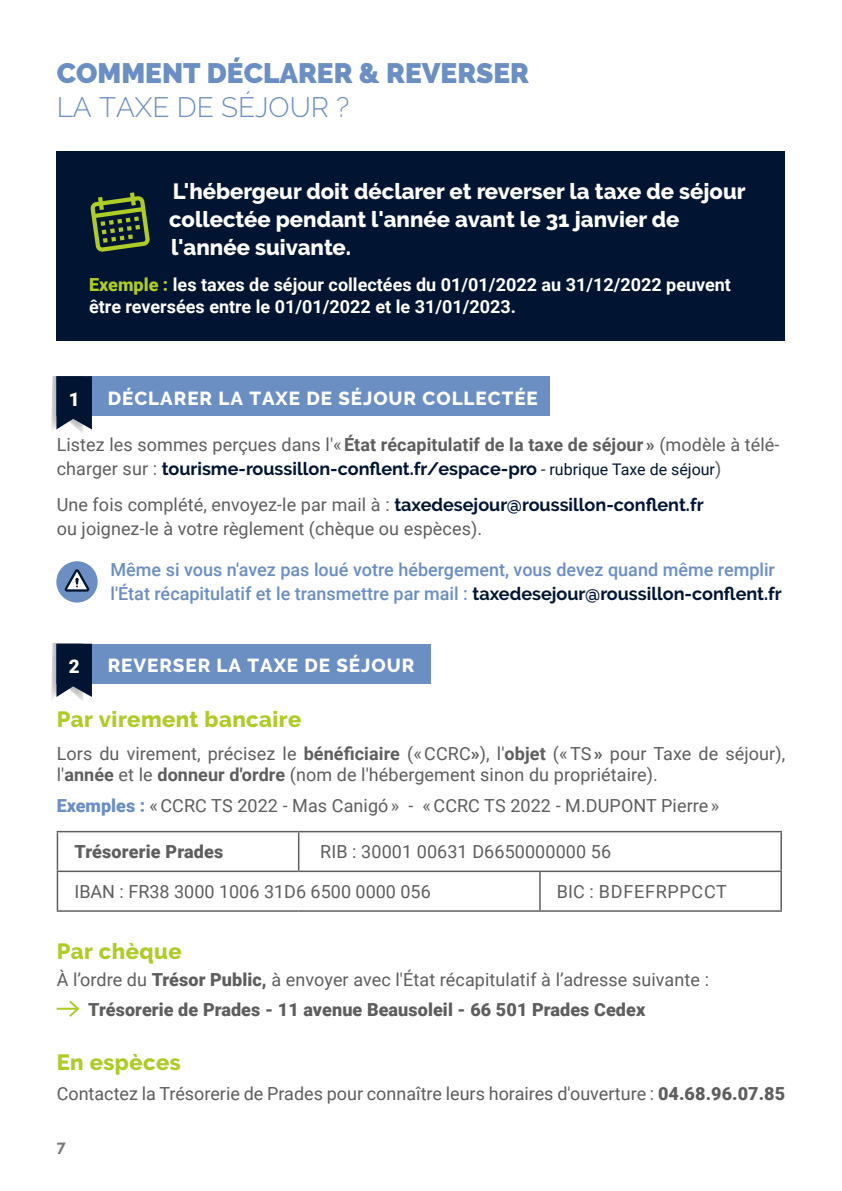
<style>
.page{position:relative;width:842px;height:1191px;background:#fff}
.page>*{position:absolute;margin:0;border:0;box-sizing:border-box;transform-origin:0 0}
.t1{font:900 28px "Raleway";color:#6b8ec3}
.t2{font:300 28px "Raleway";color:#6b8ec3}
.t3{font:800 22px/28px "Raleway";color:#fff}
.t4{font:800 22px "Raleway";letter-spacing:.02em;color:#afcb27}
.t5{font:800 18.8px "Raleway";letter-spacing:.05em;color:#fff}
.t6{font:900 18.8px "Roboto";color:#fff}
.t7{font:18px/24px "Roboto";letter-spacing:.005em;color:#5f5e5e}
.t8{font:900 18px/29.6px "Roboto";letter-spacing:.005em;color:#5f5e5e}
.t9{font:500 18px/24px "Roboto";color:#6b8ec3}
.t10{font:700 18px/21.6px "Roboto";color:#fff}
.t11{font:700 18px "Raleway";color:#011532}
.t12{font:18px "Roboto";letter-spacing:.04em;color:#5f5e5e}
.t13{font:700 16px "Raleway";color:#767676}
.s1{font-weight:900;color:#afcb27}
.s2{font-weight:700}
.s3{font-family:"Roboto";font-weight:400;color:#5f5e5e}
.s4{font-family:"Roboto";font-weight:400;font-size:16px}
.s5{font-family:"Raleway";font-weight:700;color:#011532}
.s6{font-weight:900;color:#6b8ec3}
.s7{font-weight:400}
.s8{font-weight:900}
</style>
<div class="page">
<div style="left:57px;top:151px;width:728px;height:190px;background:#011532"></div>
<div style="left:57px;top:376px;width:493px;height:40px;background:#6b8ec3"></div>
<div style="left:57px;top:644px;width:374px;height:39px;background:#6b8ec3"></div>
<hr style="left:57px;top:831px;width:242px;height:1px;background:#615f5e">
<hr style="left:57px;top:832px;width:1px;height:38px;background:#615f5e">
<hr style="left:299px;top:831px;width:241px;height:1px;background:#615f5e">
<hr style="left:298px;top:832px;width:1px;height:38px;background:#615f5e">
<hr style="left:540px;top:831px;width:242px;height:1px;background:#615f5e">
<hr style="left:780px;top:832px;width:2px;height:38px;background:#615f5e">
<hr style="left:57px;top:870px;width:242px;height:2px;background:#615f5e">
<hr style="left:57px;top:872px;width:1px;height:38px;background:#615f5e">
<hr style="left:299px;top:870px;width:241px;height:2px;background:#615f5e">
<hr style="left:540px;top:870px;width:242px;height:2px;background:#615f5e">
<hr style="left:539px;top:872px;width:2px;height:38px;background:#615f5e">
<hr style="left:780px;top:872px;width:2px;height:38px;background:#615f5e">
<hr style="left:57px;top:910px;width:242px;height:1px;background:#615f5e">
<hr style="left:299px;top:910px;width:241px;height:1px;background:#615f5e">
<hr style="left:540px;top:910px;width:242px;height:1px;background:#615f5e">
<hr style="left:57px;top:1007px;width:21px;height:2px;background:#afcb27">
<svg style="left:67px;top:1000px;width:13px;height:17px"></svg>
<svg style="left:90px;top:192px;width:60px;height:60px"></svg>
<svg style="left:55px;top:560px;width:44px;height:44px"></svg>
<div style="left:53px;top:558px;width:48px;height:47px;border:3px solid #fff;border-radius:50%"></div>
<svg style="left:64px;top:569px;width:26px;height:22px"></svg>
<svg style="left:51px;top:376px;width:41px;height:57px;background:#3c4b61"></svg>
<svg style="left:51px;top:643px;width:41px;height:58px;background:#404e63"></svg>
<h1 class="t1" style="left:57px;top:57px;width:474px">COMMENT DÉCLARER &amp; REVERSER</h1>
<h1 class="t2" style="left:57px;top:90px;width:294px">LA TAXE DE SÉJOUR ?</h1>
<p class="t3" style="left:169px;top:178px;width:578px">L'hébergeur doit déclarer et reverser la taxe de séjour collectée pendant l'année avant le 31 janvier de l'année suivante.</p>
<p class="t10" style="left:89px;top:273px;width:643px"><span class="s1">Exemple :</span> les taxes de séjour collectées du 01/01/2022 au 31/12/2022 peuvent être reversées entre le 01/01/2022 et le 31/01/2023.</p>
<p class="t5" style="left:108px;top:387px;width:432px">DÉCLARER LA TAXE DE SÉJOUR COLLECTÉE</p>
<p class="t7" style="left:57px;top:432px;width:724px">Listez les sommes perçues dans l'« <span class="s2">État récapitulatif de la taxe de séjour »</span> (modèle à télé-</p>
<p class="t11" style="left:57px;top:458px;width:666px"><span class="s3">charger sur :</span> tourisme-roussillon-conflent.fr/espace-pro <span class="s4">- rubrique Taxe de séjour</span><span class="s3">)</span></p>
<p class="t7" style="left:57px;top:491px;width:648px">Une fois complété, envoyez-le par mail à : <span class="s5">taxedesejour@roussillon-conflent.fr </span>ou joignez-le à votre règlement (chèque ou espèces).</p>
<p class="t9" style="left:110px;top:556px;width:673px">Même si vous n'avez pas loué votre hébergement, vous devez quand même remplir l'État récapitulatif et le transmettre par mail : <span class="s5">taxedesejour@roussillon-conflent.fr</span></p>
<p class="t6" style="left:69px;top:386px;width:12px">1</p>
<p class="t5" style="left:108px;top:655px;width:308px">REVERSER LA TAXE DE SÉJOUR</p>
<p class="t4" style="left:57px;top:706px;width:246px">Par virement bancaire</p>
<p class="t7" style="left:57px;top:742px;width:730px;line-height:21.6px">Lors du virement, précisez le <span class="s2">bénéficiaire</span> (« CCRC<span class="s2">»</span>), l'<span class="s2">objet</span> (« TS <span class="s2">»</span> pour Taxe de séjour), l'<span class="s2">année</span> et le <span class="s2">donneur d'ordre</span> (nom de l'hébergement sinon du propriétaire).</p>
<p class="t7" style="left:57px;top:792px;width:664px"><span class="s6">Exemples :</span> « CCRC TS 2022 - Mas Canigó » - « CCRC TS 2022 - M.DUPONT Pierre »</p>
<p class="t8" style="left:74px;top:836px;width:150px">Trésorerie Prades</p>
<p class="t7" style="left:320px;top:839px;width:292px">RIB : 30001 00631 D6650000000 56</p>
<p class="t7" style="left:74px;top:879px;width:358px">IBAN : FR38 3000 1006 31D6 6500 0000 056</p>
<p class="t12" style="left:557px;top:879px;width:172px">BIC : BDFEFRPPCCT</p>
<p class="t6" style="left:69px;top:653px;width:12px">2</p>
<p class="t4" style="left:57px;top:938px;width:126px">Par chèque</p>
<p class="t8" style="left:88px;top:964px;width:622px;text-indent:-32px"><span class="s7">À l’ordre du</span> Trésor Public, <span class="s7">à envoyer avec l'État récapitulatif à l’adresse suivante :<br></span>Trésorerie de Prades - 11 avenue Beausoleil - 66 501 Prades Cedex</p>
<p class="t4" style="left:57px;top:1050px;width:126px">En espèces</p>
<p class="t7" style="left:57px;top:1080px;width:730px">Contactez la Trésorerie de Prades pour connaître leurs horaires d'ouverture : <span class="s8">04.68.96.07.85</span></p>
<p class="t13" style="left:57px;top:1137px;width:10px">7</p>
</div>
